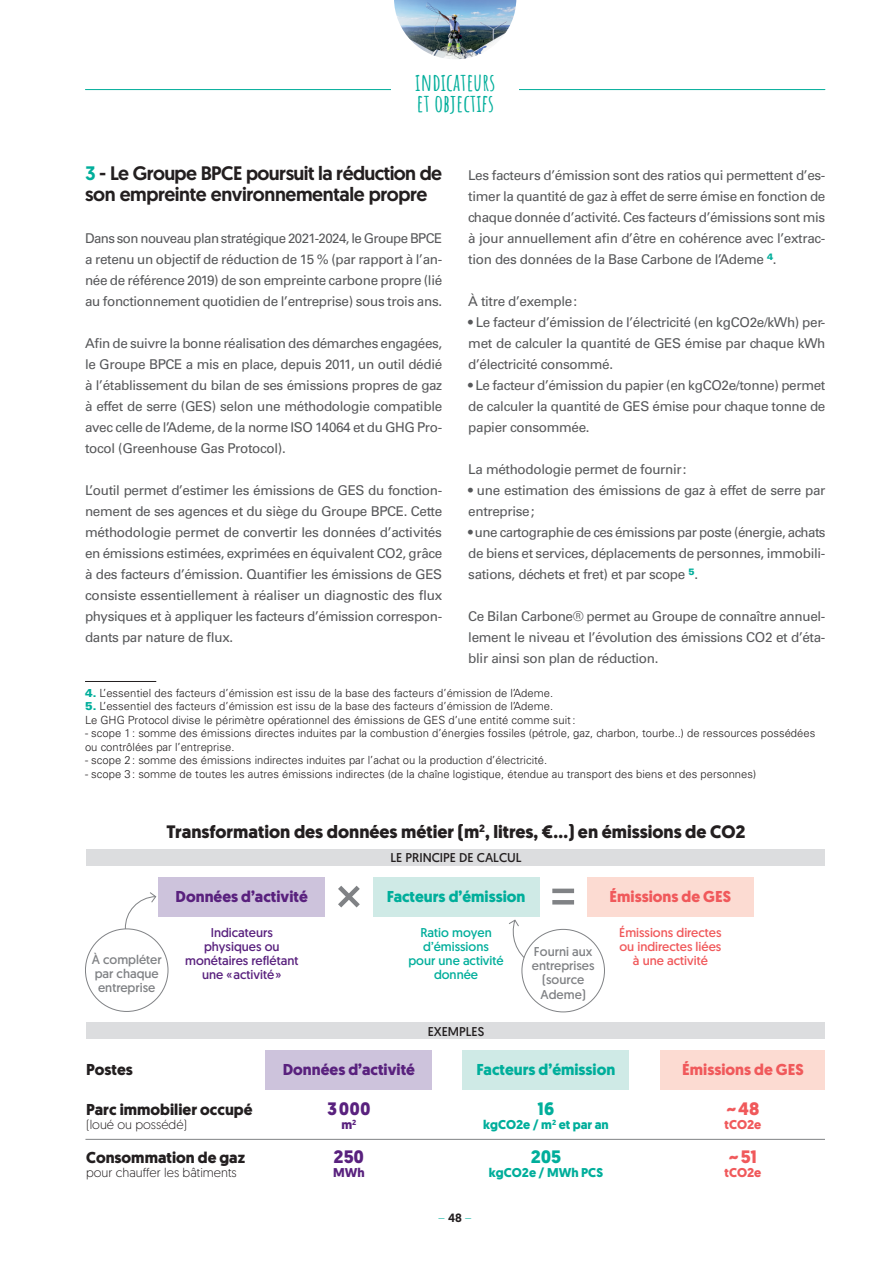
<style>
.page{position:relative;width:893px;height:1263px;background:#fff}
.page>*{position:absolute;margin:0;border:0;box-sizing:border-box;transform-origin:0 0}
.t1{font:700 24px/21px "Amatic SC";letter-spacing:.005em;color:#00ae9b}
.t2{font:500 19.5px/21px "Geomanist";letter-spacing:-.03em;color:#231f20}
.t3{font:700 18px "Geomanist";color:#231f20}
.t4{font:700 18px "Geomanist";color:#59217e}
.t5{font:700 18px "Geomanist";color:#f0595b}
.t6{font:700 18px "Geomanist";color:#00ae9b}
.t7{font:700 15.75px "Geomanist";color:#231f20}
.t8{font:700 15.75px "Geomanist";color:#00ae9b}
.t9{font:700 15.75px "Geomanist";color:#59217e}
.t10{font:700 15.75px "Geomanist";color:#f0595b}
.t11{font:13.5px/21px "Univers LT Std";letter-spacing:-.025em;color:#57585a;text-align:justify}
.t12{font:12.75px/14.2px "Geomanist";color:#808285}
.t13{font:12.75px/14.2px "Geomanist";color:#59217e;text-align:center}
.t14{font:12.75px/14.2px "Geomanist";color:#f0595b}
.t15{font:12.75px/14.2px "Geomanist";color:#00ae9b;text-align:center}
.t16{font:300 12.75px "Geomanist";color:#231f20}
.t17{font:700 12.75px "Geomanist";color:#00ae9b}
.t18{font:12.75px "Geomanist";color:#231f20}
.t19{font:700 12.75px "Geomanist";color:#f0595b}
.t20{font:700 12.75px "Geomanist";color:#59217e}
.t21{font:300 12px "Geomanist";color:#00ae9b}
.t22{font:300 11.25px/13.5px "Univers LT Std";color:#231f20}
.s1{color:#00ae9b}
.s2{font-weight:900;font-size:11.55px;color:#00ae9b}
.s3{font-weight:500;color:#231f20}
</style>
<div class="page">
<div style="left:159px;top:877px;width:166px;height:39px;background:#cdc3dc"></div>
<div style="left:373px;top:877px;width:166px;height:39px;background:#cfeae6"></div>
<div style="left:86px;top:849px;width:739px;height:17px;background:#dcdddf"></div>
<div style="left:86px;top:1022px;width:739px;height:17px;background:#dcdddf"></div>
<div style="left:587px;top:877px;width:166px;height:39px;background:#fcdbd2"></div>
<div style="left:266px;top:1050px;width:166px;height:39px;background:#cdc3dc"></div>
<div style="left:463px;top:1050px;width:166px;height:39px;background:#cfeae6"></div>
<div style="left:660px;top:1050px;width:165px;height:39px;background:#fcdbd2"></div>
<svg style="left:125px;top:892px;width:32px;height:38px"></svg>
<svg style="left:509px;top:919px;width:22px;height:44px"></svg>
<div style="left:522px;top:929px;width:82px;height:83px;background:#fff;border-radius:50%"></div>
<div style="left:522px;top:929px;width:83px;height:83px;border:1px solid #808285;border-radius:50%"></div>
<svg style="left:338px;top:885px;width:22px;height:23px"></svg>
<hr style="left:552px;top:889px;width:22px;height:4px;background:#808285">
<hr style="left:552px;top:900px;width:22px;height:4px;background:#808285">
<hr style="left:85px;top:1139px;width:740px;height:1px;background:#808285">
<hr style="left:85px;top:681px;width:71px;height:1px;background:#231f20">
<hr style="left:85px;top:89px;width:740px;height:1px;background:#00ae9b">
<div style="left:392px;top:69px;width:127px;height:48px;background:#fff"></div>
<img style="left:394px;top:0;width:122px;height:59px">
<h1 class="t1" style="left:415px;top:70px;width:82px">INDICATEURS<br>ET OBJECTIFS</h1>
<h2 class="t2" style="left:85px;top:162px;width:359px"><span class="s1">3</span> - Le Groupe BPCE poursuit la réduction de son empreinte environnementale propre</h2>
<p class="t11" style="left:85px;top:228px;width:359px">Dans son nouveau plan stratégique 2021-2024, le Groupe BPCE a retenu un objectif de réduction de 15 % (par rapport à l’an&shy;née de référence 2019) de son empreinte carbone propre (lié au fonctionnement quotidien de l’entreprise) sous trois ans.</p>
<p class="t11" style="left:85px;top:333px;width:359px">Afin de suivre la bonne réalisation des démarches engagées, le Groupe BPCE a mis en place, depuis 2011, un outil dédié à l’établissement du bilan de ses émissions propres de gaz à effet de serre (GES) selon une méthodologie compatible avec celle de l’Ademe, de la norme ISO 14064 et du GHG Pro&shy;tocol (Greenhouse Gas Protocol).</p>
<p class="t11" style="left:85px;top:480px;width:359px">L’outil permet d’estimer les émissions de GES du fonction&shy;nement de ses agences et du siège du Groupe BPCE. Cette méthodologie permet de convertir les données d’activités en émissions estimées, exprimées en équivalent CO2, grâce à des facteurs d’émission. Quantifier les émissions de GES consiste essentiellement à réaliser un diagnostic des flux physiques et à appliquer les facteurs d’émission correspon&shy;dants par nature de flux.</p>
<p class="t11" style="left:468px;top:165px;width:359px">Les facteurs d’émission sont des ratios qui permettent d’es&shy;timer la quantité de gaz à effet de serre émise en fonction de chaque donnée d’activité. Ces facteurs d’émissions sont mis à jour annuellement afin d’être en cohérence avec l’extrac&shy;tion des données de la Base Carbone de l’Ademe <sup>4</sup>.</p>
<p class="t11" style="left:468px;top:291px;width:110px">À titre d’exemple:</p>
<p class="t11" style="left:468px;top:312px;width:359px">• Le facteur d’émission de l’électricité (en kgCO2e/kWh) per&shy;met de calculer la quantité de GES émise par chaque kWh d’électricité consommé.</p>
<p class="t11" style="left:468px;top:375px;width:359px">• Le facteur d’émission du papier (en kgCO2e/tonne) permet de calculer la quantité de GES émise pour chaque tonne de papier consommée.</p>
<p class="t11" style="left:468px;top:459px;width:220px">La méthodologie permet de fournir:</p>
<p class="t11" style="left:468px;top:480px;width:359px">• une estimation des émissions de gaz à effet de serre par entreprise;</p>
<p class="t11" style="left:468px;top:522px;width:359px">• une cartographie de ces émissions par poste (énergie, achats de biens et services, déplacements de personnes, immobili&shy;sations, déchets et fret) et par scope <sup>5</sup>.</p>
<p class="t11" style="left:468px;top:606px;width:359px">Ce Bilan Carbone® permet au Groupe de connaître annuel&shy;lement le niveau et l’évolution des émissions CO2 et d’éta&shy;blir ainsi son plan de réduction.</p>
<p class="t22" style="left:85px;top:686px;width:470px"><span class="s2">4.</span> L’essentiel des facteurs d’émission est issu de la base des facteurs d’émission de l’Ademe.</p>
<p class="t22" style="left:85px;top:699px;width:492px"><span class="s2">5.</span> L’essentiel des facteurs d’émission est issu de la base des facteurs d’émission de l’Ademe.<br>Le GHG Protocol divise le périmètre opérationnel des émissions de GES d’une entité comme suit:</p>
<p class="t22" style="left:85px;top:726px;width:732px">- scope 1: somme des émissions directes induites par la combustion d’énergies fossiles (pétrole, gaz, charbon, tourbe..) de ressources possédées ou contrôlées par l’entreprise.</p>
<p class="t22" style="left:85px;top:753px;width:464px">- scope 2: somme des émissions indirectes induites par l’achat ou la production d’électricité.</p>
<p class="t22" style="left:85px;top:767px;width:673px">- scope 3: somme de toutes les autres émissions indirectes (de la chaîne logistique, étendue au transport des biens et des personnes)</p>
<h3 class="t3" style="left:166px;top:819px;width:581px">Transformation des données métier (m<sup>2</sup>, litres, €…) en émissions de CO2</h3>
<p class="t18" style="left:390px;top:850px;width:133px">LE PRINCIPE DE CALCUL</p>
<p class="t10" style="left:610px;top:886px;width:123px">Émissions de GES</p>
<p class="t9" style="left:176px;top:886px;width:134px">Données d’activité</p>
<p class="t13" style="left:185px;top:925px;width:115px">Indicateurs physiques ou monétaires reflétant une «activité»</p>
<p class="t8" style="left:387px;top:886px;width:140px">Facteurs d’émission</p>
<p class="t15" style="left:408px;top:925px;width:97px">Ratio moyen d’émissions pour une activité donnée</p>
<p class="t14" style="left:619px;top:925px;width:104px">Émissions directes ou indirectes liées</p>
<p class="t12" style="left:532px;top:944px;width:64px;text-align:center">Fourni aux entreprises (source<br>Ademe)</p>
<p class="t12" style="left:92px;top:952px;width:71px">À compléter</p>
<p class="t14" style="left:633px;top:953px;width:76px">à une activité</p>
<p class="t12" style="left:95px;top:966px;width:66px">par chaque entreprise</p>
<p class="t18" style="left:428px;top:1023px;width:58px">EXEMPLES</p>
<p class="t7" style="left:86px;top:1059px;width:48px">Postes</p>
<p class="t9" style="left:283px;top:1059px;width:134px">Données d’activité</p>
<p class="t8" style="left:477px;top:1059px;width:140px">Facteurs d’émission</p>
<p class="t10" style="left:682px;top:1059px;width:123px">Émissions de GES</p>
<h3 class="t4" style="left:327px;top:1097px;width:45px">3000</h3>
<p class="t20" style="left:341px;top:1116px;width:16px">m<sup>2</sup></p>
<h3 class="t6" style="left:538px;top:1097px;width:18px">16</h3>
<p class="t17" style="left:483px;top:1116px;width:127px">kgCO2e / m<sup>2</sup> et par an</p>
<h3 class="t5" style="left:727px;top:1097px;width:34px">~48</h3>
<p class="t19" style="left:725px;top:1116px;width:38px">tCO2e</p>
<p class="t7" style="left:86px;top:1099px;width:168px">Parc immobilier occupé</p>
<p class="t16" style="left:86px;top:1117px;width:103px">(loué ou possédé)</p>
<p class="t7" style="left:86px;top:1147px;width:161px">Consommation de gaz</p>
<p class="t16" style="left:86px;top:1164px;width:152px">pour chauffer les bâtiments</p>
<h3 class="t4" style="left:334px;top:1144px;width:32px">250</h3>
<p class="t20" style="left:333px;top:1164px;width:33px">MWh</p>
<p class="t21" style="left:438px;top:1210px;width:35px">–<span class="s3">48</span>–</p>
<h3 class="t6" style="left:531px;top:1144px;width:32px">205</h3>
<p class="t17" style="left:489px;top:1164px;width:116px">kgCO2e / MWh PCS</p>
<h3 class="t5" style="left:729px;top:1144px;width:30px">~51</h3>
<p class="t19" style="left:725px;top:1164px;width:38px">tCO2e</p>
</div>
